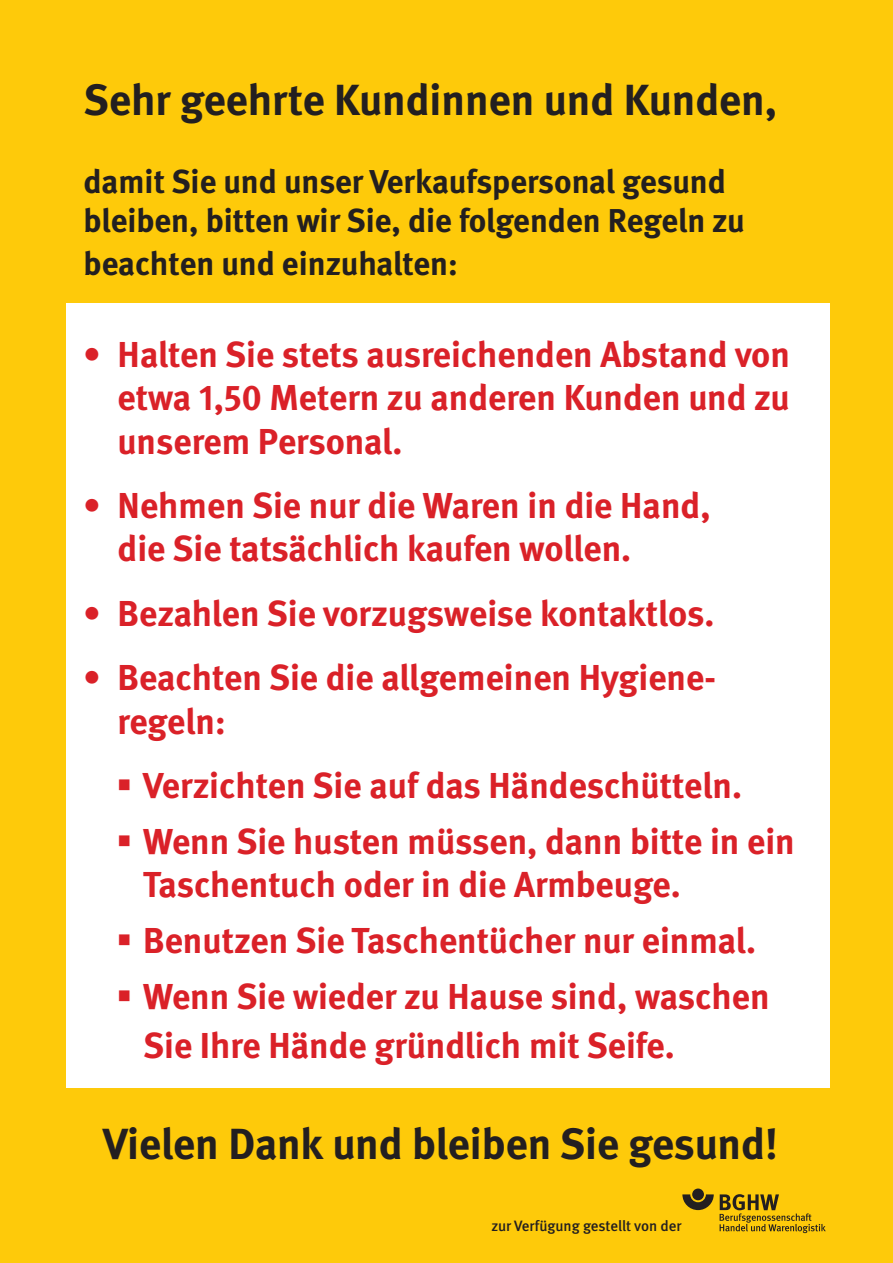
<style>
.page{position:relative;width:893px;height:1263px;background:#feca0a}
.page>*{position:absolute;margin:0;border:0;box-sizing:border-box;transform-origin:0 0}
.t1{font:700 43.5px "DGUV Meta";color:#231f20}
.t2{font:700 36px/43.2px "DGUV Meta";color:#da2128}
.t3{font:700 33px/39.6px "DGUV Meta";color:#231f20}
.t4{font:500 15px "DGUV Meta";letter-spacing:-.005em;color:#231f20}
</style>
<div class="page">
<div style="left:66px;top:303px;width:763px;height:785px;background:#fff"></div>
<svg style="left:682px;top:1194px;width:32px;height:16px"></svg>
<div style="left:692px;top:1188px;width:12px;height:12px;background:#231f20;border-radius:50%"></div>
<svg style="left:720px;top:1194px;width:106px;height:39px;background:#c69e0f"></svg>
<p class="t1" style="left:84px;top:74px;width:695px">Sehr geehrte Kundinnen und Kunden,</p>
<p class="t3" style="left:84px;top:162px;width:663px">damit Sie und unser Verkaufspersonal gesund bleiben, bitten wir Sie, die folgenden Regeln zu</p>
<p class="t3" style="left:84px;top:245px;width:376px">beachten und einzuhalten:</p>
<p class="t2" style="left:118px;top:334px;width:674px;text-align:justify;text-indent:-34px">• Halten Sie stets ausreichenden Abstand von etwa 1,50 Metern zu anderen Kunden und zu unserem Personal.</p>
<p class="t2" style="left:118px;top:485px;width:595px;text-indent:-34px">• Nehmen Sie nur die Waren in die Hand, die Sie tatsächlich kaufen wollen.</p>
<p class="t2" style="left:84px;top:593px;width:632px">• Bezahlen Sie vorzugsweise kontaktlos.</p>
<p class="t2" style="left:118px;top:657px;width:600px;text-indent:-34px">• Beachten Sie die allgemeinen Hygiene&shy;regeln:</p>
<p class="t2" style="left:143px;top:758px;width:653px;line-height:55.9px">Verzichten Sie auf das Händeschütteln.<br>Wenn Sie husten müssen, dann bitte in ein</p>
<p class="t2" style="left:143px;top:858px;width:628px;line-height:55.9px">Taschentuch oder in die Armbeuge.<br>Benutzen Sie Taschentücher nur einmal.<br>Wenn Sie wieder zu Hause sind, waschen</p>
<p class="t2" style="left:143px;top:1024px;width:533px">Sie Ihre Hände gründlich mit Seife.</p>
<p class="t1" style="left:103px;top:1117px;width:676px">Vielen Dank und bleiben Sie gesund!</p>
<p class="t4" style="left:492px;top:1217px;width:192px">zur Verfügung gestellt von der</p>
</div>
